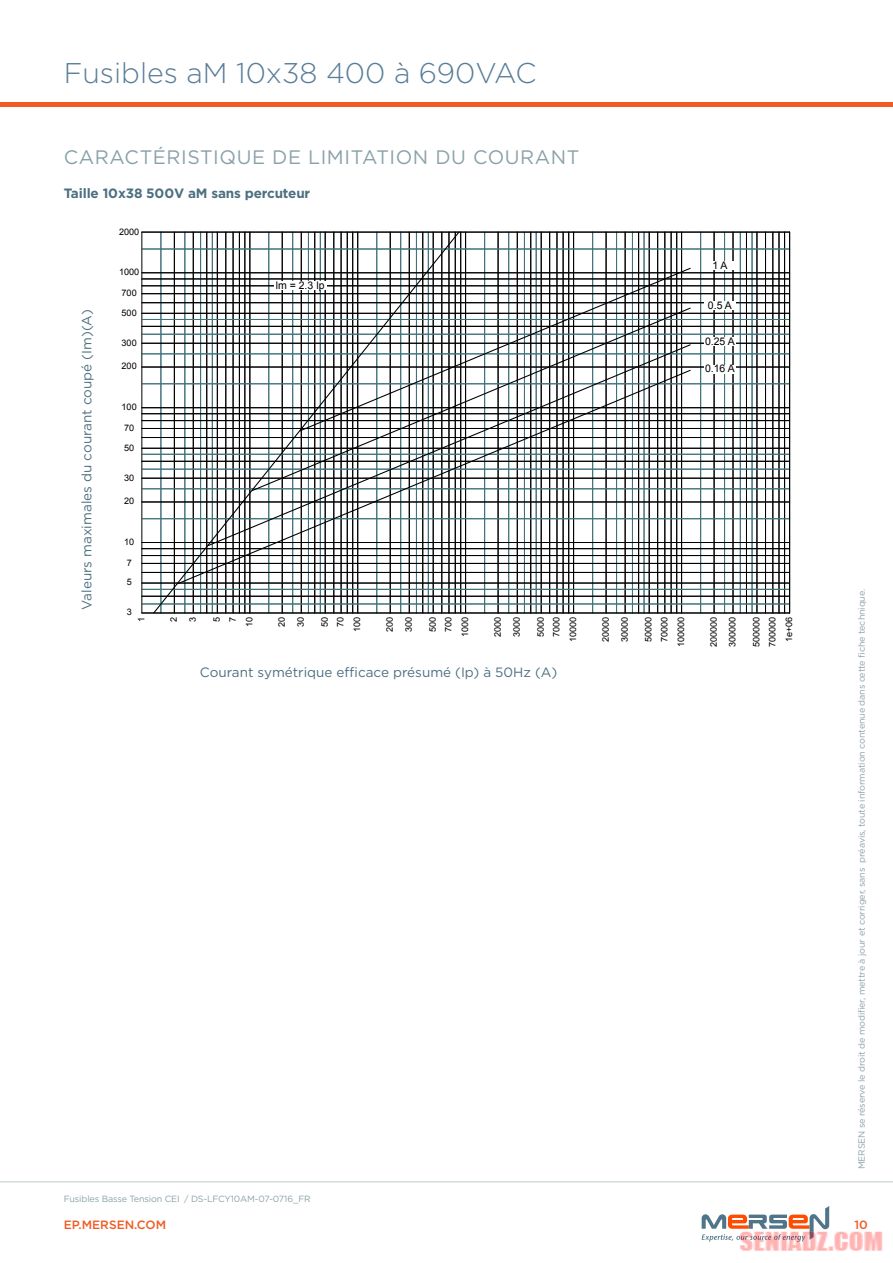
<style>
.page{position:relative;width:893px;height:1263px;background:#fff}
.page>*{position:absolute;margin:0;border:0;box-sizing:border-box;transform-origin:0 0}
.t1{font:300 28.5px "Gotham";color:#587d98}
.t2{font:19.5px "Gotham";letter-spacing:.03em;color:#8ba1a9}
.t3{font:13.5px "Gotham";color:#4c7080}
.t4{font:700 13.5px "Gotham";letter-spacing:-.01em;color:#4c7080}
.t5{font:500 12px "Gotham";color:#f15a22}
.t6{font:10.5px "Arial";color:#000}
.t7{font:9px "Gotham";letter-spacing:-.015em;color:#8ba1a9}
.t8{font:9px/16.2px "Arial";letter-spacing:-.01em;color:#000}
</style>
<div class="page">
<hr style="left:0;top:102px;width:893px;height:4px;background:#f15a22">
<hr style="left:0;top:1181px;width:893px;height:1px;background:#bec8cd">
<img style="left:0;top:231px;width:892px;height:1020px">
<h1 class="t1" style="left:64px;top:55px;width:474px">Fusibles aM 10x38 400 à 690VAC</h1>
<h2 class="t2" style="left:64px;top:145px;width:517px">CARACTÉRISTIQUE DE LIMITATION DU COURANT</h2>
<h3 class="t4" style="left:64px;top:184px;width:248px">Taille 10x38 500V aM sans percuteur</h3>
<h3 class="t3" style="left:78px;top:610px;width:302px;rotate:-90deg">Valeurs maximales du courant coupé (Im)(A)</h3>
<p class="t8" style="left:119px;top:223px;width:22px">2000</p>
<p class="t8" style="left:119px;top:264px;width:22px">1000</p>
<p class="t8" style="left:122px;top:285px;width:17px">700</p>
<p class="t8" style="left:122px;top:305px;width:17px">500</p>
<p class="t8" style="left:122px;top:334px;width:17px">300</p>
<p class="t8" style="left:122px;top:358px;width:17px">200</p>
<p class="t8" style="left:122px;top:399px;width:17px">100</p>
<p class="t8" style="left:124px;top:420px;width:12px">70</p>
<p class="t8" style="left:124px;top:439px;width:12px">50</p>
<p class="t8" style="left:124px;top:469px;width:12px">30</p>
<p class="t8" style="left:124px;top:493px;width:12px">20</p>
<p class="t8" style="left:124px;top:534px;width:12px">10</p>
<p class="t8" style="left:127px;top:555px;width:7px">7</p>
<p class="t8" style="left:127px;top:574px;width:7px">5</p>
<p class="t6" style="left:276px;top:279px;width:50px">lm = 2.3 lp</p>
<p class="t6" style="left:712px;top:258px;width:17px">1 A</p>
<p class="t6" style="left:708px;top:298px;width:25px">0.5 A</p>
<p class="t6" style="left:705px;top:334px;width:31px">0.25 A</p>
<p class="t6" style="left:705px;top:362px;width:31px">0.16 A</p>
<p class="t8" style="left:127px;top:604px;width:7px">3</p>
<p class="t8" style="left:133px;top:622px;width:7px;rotate:-90deg">1</p>
<p class="t8" style="left:164px;top:622px;width:7px;line-height:18.9px;rotate:-90deg">2<br>3</p>
<p class="t8" style="left:209px;top:627px;width:12px;text-align:center;rotate:-90deg">5<br>7<br>10</p>
<p class="t8" style="left:272px;top:627px;width:12px;line-height:19px;rotate:-90deg">20<br>30</p>
<p class="t8" style="left:317px;top:627px;width:12px;line-height:15.8px;rotate:-90deg">50<br>70</p>
<p class="t8" style="left:349px;top:632px;width:17px;rotate:-90deg">100</p>
<p class="t8" style="left:380px;top:632px;width:17px;line-height:19px;rotate:-90deg">200<br>300</p>
<p class="t8" style="left:425px;top:637px;width:22px;text-align:center;rotate:-90deg">500<br>700<br>1000</p>
<p class="t8" style="left:488px;top:637px;width:22px;line-height:19px;rotate:-90deg">2000<br>3000</p>
<p class="t8" style="left:533px;top:642px;width:27px;text-align:center;rotate:-90deg">5000<br>7000<br>10000</p>
<p class="t8" style="left:596px;top:642px;width:27px;line-height:19px;rotate:-90deg">20000<br>30000</p>
<p class="t8" style="left:641px;top:642px;width:27px;line-height:15.8px;rotate:-90deg">50000<br>70000</p>
<p class="t8" style="left:673px;top:647px;width:32px;rotate:-90deg">100000</p>
<p class="t8" style="left:704px;top:647px;width:32px;line-height:18.9px;rotate:-90deg">200000<br>300000</p>
<p class="t8" style="left:748px;top:647px;width:32px;text-align:center;rotate:-90deg">500000<br>700000<br>1e+06</p>
<h3 class="t3" style="left:200px;top:664px;width:359px">Courant symétrique efficace présumé (Ip) à 50Hz (A)</h3>
<p class="t7" style="left:856px;top:1169px;width:582px;rotate:-90deg">MERSEN se réserve le droit de modifier, mettre à jour et corriger, sans préavis, toute information contenue dans cette fiche technique.</p>
<p class="t7" style="left:64px;top:1193px;width:248px">Fusibles Basse Tension CEI / DS-LFCY10AM-07-0716_FR</p>
<h3 class="t5" style="left:64px;top:1217px;width:104px">EP.MERSEN.COM</h3>
<h3 class="t5" style="left:854px;top:1217px;width:15px">10</h3>
</div>
